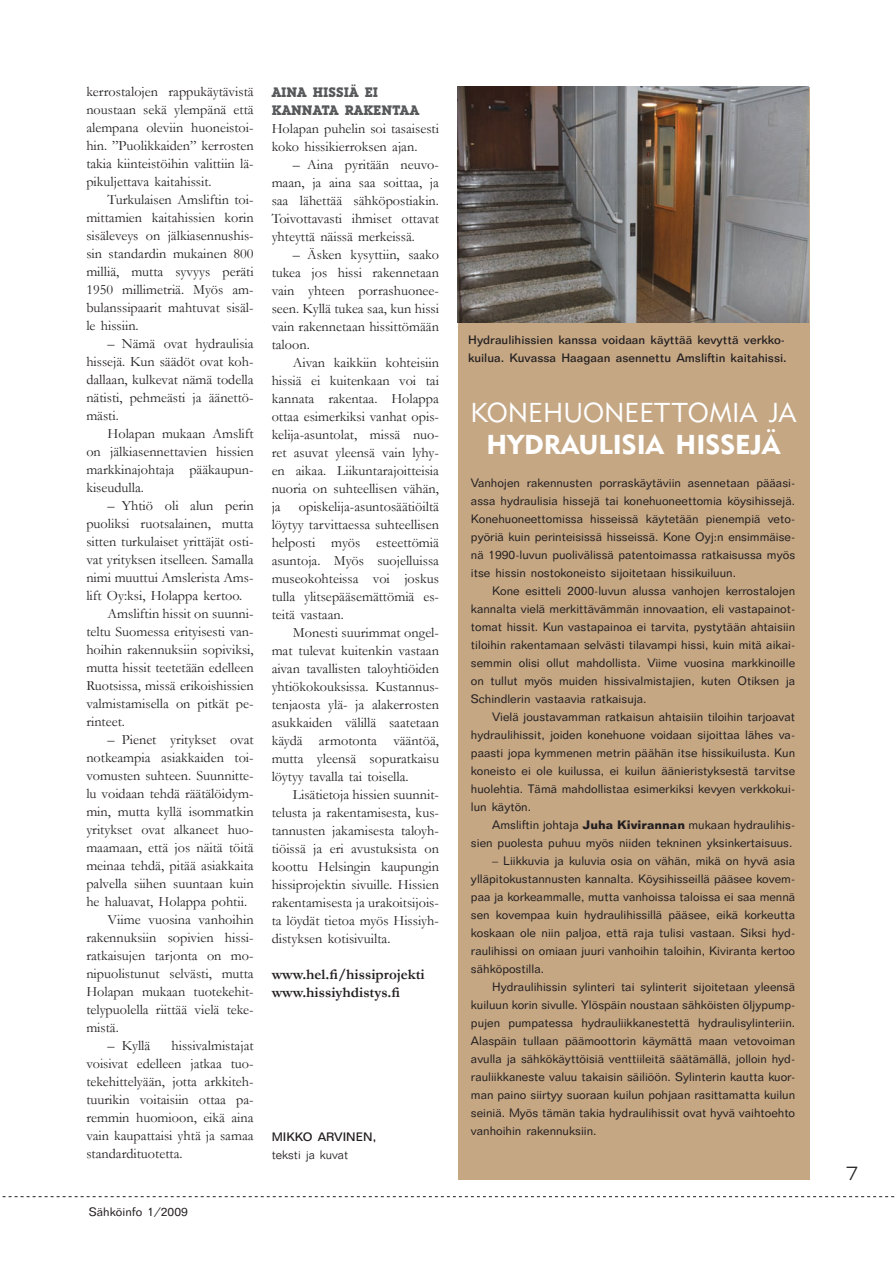
<style>
.page{position:relative;width:896px;height:1266px;background:#fff}
.page>*{position:absolute;margin:0;border:0;box-sizing:border-box;transform-origin:0 0}
.t1{font:27px "Geometric 415 BT Lite A";color:#fff}
.t2{font:27px "Geometric 415 BT Black A";color:#fff}
.t3{font:700 15px/18px "Garamond";color:#231f20}
.t4{font:14.25px/18px "Garamond";color:#231f20;text-align:justify}
.t5{font:700 13.5px/18px "Lubalin Graph IT Cby BT";color:#57585a}
.t6{font:12px/18px "Folio BT";color:#231f20;text-align:justify}
.t7{font:500 12px/18px "Folio BT";color:#231f20}
.t8{font:300 12px "Folio BT";color:#231f20}
.s1{font-weight:700}
</style>
<div class="page">
<svg style="left:2px;top:1196px;width:893px;height:1px"></svg>
<div style="left:457px;top:87px;width:352px;height:1092px;background:#c5a784"></div>
<img style="left:457px;top:86px;width:351px;height:237px">
<p class="t4" style="left:86px;top:82px;width:169px">kerrostalojen rappukäytävistä noustaan sekä ylempänä että alempana oleviin huoneistoi&shy;hin. ”Puolikkaiden” kerrosten takia kiinteistöihin valittiin lä&shy;pikuljettava kaitahissit.</p>
<p class="t4" style="left:86px;top:190px;width:169px;text-indent:21px">Turkulaisen Amsliftin toi&shy;mittamien kaitahissien korin sisäleveys on jälkiasennushis&shy;sin standardin mukainen 800 milliä, mutta syvyys peräti 1950 millimetriä. Myös am&shy;bulanssipaarit mahtuvat sisäl&shy;le hissiin.</p>
<p class="t4" style="left:86px;top:334px;width:169px;text-indent:21px">– Nämä ovat hydraulisia hissejä. Kun säädöt ovat koh&shy;dallaan, kulkevat nämä todella nätisti, pehmeästi ja äänettö&shy;mästi.</p>
<p class="t4" style="left:86px;top:424px;width:169px;text-indent:21px">Holapan mukaan Amslift on jälkiasennettavien hissien markkinajohtaja pääkaupun&shy;kiseudulla.</p>
<p class="t4" style="left:108px;top:496px;width:147px">– Yhtiö oli alun perin</p>
<p class="t4" style="left:86px;top:514px;width:169px">puoliksi ruotsalainen, mutta</p>
<p class="t4" style="left:86px;top:532px;width:169px">sitten turkulaiset yrittäjät osti-</p>
<p class="t4" style="left:86px;top:550px;width:169px">vat yrityksen itselleen. Samalla</p>
<p class="t4" style="left:86px;top:568px;width:169px">nimi muuttui Amslerista Ams-</p>
<p class="t4" style="left:86px;top:586px;width:157px">lift Oy:ksi, Holappa kertoo.</p>
<p class="t4" style="left:108px;top:604px;width:147px">Amsliftin hissit on suunni-</p>
<p class="t4" style="left:86px;top:622px;width:169px">teltu Suomessa erityisesti van-</p>
<p class="t4" style="left:86px;top:640px;width:169px">hoihin rakennuksiin sopiviksi,</p>
<p class="t4" style="left:86px;top:658px;width:169px">mutta hissit teetetään edelleen</p>
<p class="t4" style="left:86px;top:676px;width:169px">Ruotsissa, missä erikoishissien</p>
<p class="t4" style="left:86px;top:694px;width:169px">valmistamisella on pitkät pe-</p>
<p class="t4" style="left:86px;top:712px;width:40px">rinteet.</p>
<p class="t4" style="left:108px;top:730px;width:147px">– Pienet yritykset ovat</p>
<p class="t4" style="left:86px;top:748px;width:169px">notkeampia asiakkaiden toi-</p>
<p class="t4" style="left:86px;top:766px;width:169px">vomusten suhteen. Suunnitte-</p>
<p class="t4" style="left:86px;top:784px;width:169px">lu voidaan tehdä räätälöidym-</p>
<p class="t4" style="left:86px;top:802px;width:169px">min, mutta kyllä isommatkin</p>
<p class="t4" style="left:86px;top:820px;width:169px">yritykset ovat alkaneet huo-</p>
<p class="t4" style="left:86px;top:838px;width:169px">maamaan, että jos näitä töitä</p>
<p class="t4" style="left:86px;top:856px;width:169px">meinaa tehdä, pitää asiakkaita</p>
<p class="t4" style="left:86px;top:874px;width:169px">palvella siihen suuntaan kuin</p>
<p class="t4" style="left:86px;top:892px;width:162px">he haluavat, Holappa pohtii.</p>
<p class="t4" style="left:108px;top:910px;width:147px">Viime vuosina vanhoihin</p>
<p class="t4" style="left:86px;top:928px;width:169px">rakennuksiin sopivien hissi-</p>
<p class="t4" style="left:86px;top:946px;width:169px">ratkaisujen tarjonta on mo-</p>
<p class="t4" style="left:86px;top:964px;width:169px">nipuolistunut selvästi, mutta</p>
<p class="t4" style="left:86px;top:982px;width:169px">Holapan mukaan tuotekehit-</p>
<p class="t4" style="left:86px;top:1000px;width:169px">telypuolella riittää vielä teke-</p>
<p class="t4" style="left:86px;top:1018px;width:34px">mistä.</p>
<p class="t4" style="left:108px;top:1036px;width:44px">– Kyllä</p>
<p class="t4" style="left:86px;top:1036px;width:169px;text-indent:85px">hissivalmistajat voisivat edelleen jatkaa tuo&shy;tekehittelyään, jotta arkkiteh&shy;tuurikin voitaisiin ottaa pa&shy;remmin huomioon, eikä aina vain kaupattaisi yhtä ja samaa standardituotetta.</p>
<p class="t5" style="left:271px;top:83px;width:149px">AINA HISSIÄ EI<br>KANNATA RAKENTAA</p>
<p class="t4" style="left:271px;top:119px;width:169px">Holapan puhelin soi tasaisesti koko hissikierroksen ajan.</p>
<p class="t4" style="left:271px;top:155px;width:169px;text-indent:21px">– Aina pyritään neuvo&shy;maan, ja aina saa soittaa, ja saa lähettää sähköpostiakin.<br>Toivottavasti ihmiset ottavat yhteyttä näissä merkeissä.</p>
<p class="t4" style="left:271px;top:245px;width:169px;text-indent:21px">– Äsken kysyttiin, saako tukea jos hissi rakennetaan vain yhteen porrashuonee&shy;seen. Kyllä tukea saa, kun hissi vain rakennetaan hissittömään taloon.</p>
<p class="t4" style="left:271px;top:353px;width:169px;text-indent:21px">Aivan kaikkiin kohteisiin hissiä ei kuitenkaan voi tai kannata rakentaa. Holappa ottaa esimerkiksi vanhat opis&shy;kelija-asuntolat, missä nuo&shy;ret asuvat yleensä vain lyhy&shy;en aikaa. Liikuntarajoitteisia nuoria on suhteellisen vähän, ja</p>
<p class="t4" style="left:271px;top:497px;width:169px;text-indent:27px">opiskelija-asuntosäätiöiltä löytyy tarvittaessa suhteellisen helposti myös esteettömiä asuntoja. Myös suojelluissa museokohteissa voi joskus tulla ylitsepääsemättömiä es&shy;teitä vastaan.</p>
<p class="t4" style="left:271px;top:623px;width:169px;text-indent:21px">Monesti suurimmat ongel&shy;mat tulevat kuitenkin vastaan aivan tavallisten taloyhtiöiden yhtiökokouksissa. Kustannus&shy;tenjaosta ylä- ja alakerrosten asukkaiden välillä saatetaan käydä armotonta vääntöä, mutta yleensä sopuratkaisu löytyy tavalla tai toisella.</p>
<p class="t4" style="left:271px;top:785px;width:169px;text-indent:21px">Lisätietoja hissien suunnit&shy;telusta ja rakentamisesta, kus&shy;tannusten jakamisesta taloyh&shy;tiöissä ja eri avustuksista on koottu Helsingin kaupungin hissiprojektin sivuille. Hissien rakentamisesta ja urakoitsijois&shy;ta löydät tietoa myös Hissiyh&shy;distyksen kotisivuilta.</p>
<p class="t3" style="left:271px;top:965px;width:155px">www.hel.fi/hissiprojekti www.hissiyhdistys.fi</p>
<p class="t7" style="left:271px;top:1127px;width:80px">Mikko Arvinen</p>
<p class="t7" style="left:372px;top:1127px;width:5px">,</p>
<p class="t8" style="left:271px;top:1147px;width:78px">teksti ja kuvat</p>
<p class="t6" style="left:89px;top:1202px;width:100px">Sähköinfo 1/2009</p>
<p class="t7" style="left:468px;top:331px;width:320px">Hydraulihissien kanssa voidaan käyttää kevyttä verkko&shy;kuilua. Kuvassa Haagaan asennettu Amsliftin kaitahissi.</p>
<h1 class="t1" style="left:470px;top:396px;width:327px">KONEHUONEETTOMIA JA</h1>
<h1 class="t2" style="left:486px;top:428px;width:295px">HYDRAULISIA HISSEJÄ</h1>
<p class="t6" style="left:471px;top:473px;width:325px">Vanhojen rakennusten porraskäytäviin asennetaan pääasi&shy;assa hydraulisia hissejä tai konehuoneettomia köysihissejä.<br>Konehuoneettomissa hisseissä käytetään pienempiä veto&shy;pyöriä kuin perinteisissä hisseissä. Kone Oyj:n ensimmäise&shy;nä 1990-luvun puolivälissä patentoimassa ratkaisussa myös itse hissin nostokoneisto sijoitetaan hissikuiluun.</p>
<p class="t6" style="left:471px;top:581px;width:326px;text-indent:21px">Kone esitteli 2000-luvun alussa vanhojen kerrostalojen kannalta vielä merkittävämmän innovaation, eli vastapainot&shy;tomat hissit. Kun vastapainoa ei tarvita, pystytään ahtaisiin tiloihin rakentamaan selvästi tilavampi hissi, kuin mitä aikai&shy;semmin olisi ollut mahdollista. Viime vuosina markkinoille on tullut myös muiden hissivalmistajien, kuten Otiksen ja Schindlerin vastaavia ratkaisuja.</p>
<p class="t6" style="left:471px;top:707px;width:326px;text-indent:21px">Vielä joustavamman ratkaisun ahtaisiin tiloihin tarjoavat hydraulihissit, joiden konehuone voidaan sijoittaa lähes va&shy;paasti jopa kymmenen metrin päähän itse hissikuilusta. Kun koneisto ei ole kuilussa, ei kuilun äänieristyksestä tarvitse huolehtia. Tämä mahdollistaa esimerkiksi kevyen verkkokui&shy;lun käytön.</p>
<p class="t6" style="left:471px;top:815px;width:325px;text-align:right">Amsliftin johtaja <span class="s1">Juha Kivirannan</span> mukaan hydraulihis&shy;sien puolesta puhuu myös niiden tekninen yksinkertaisuus.</p>
<p class="t6" style="left:471px;top:851px;width:326px;text-indent:21px">– Liikkuvia ja kuluvia osia on vähän, mikä on hyvä asia ylläpitokustannusten kannalta. Köysihisseillä pääsee kovem&shy;paa ja korkeammalle, mutta vanhoissa taloissa ei saa mennä sen kovempaa kuin hydraulihissillä pääsee, eikä korkeutta koskaan ole niin paljoa, että raja tulisi vastaan. Siksi hyd&shy;raulihissi on omiaan juuri vanhoihin taloihin, Kiviranta kertoo sähköpostilla.</p>
<p class="t6" style="left:471px;top:977px;width:326px;text-indent:21px">Hydraulihissin sylinteri tai sylinterit sijoitetaan yleensä kuiluun korin sivulle. Ylöspäin noustaan sähköisten öljypump&shy;pujen pumpatessa hydrauliikkanestettä hydraulisylinteriin.<br>Alaspäin tullaan päämoottorin käymättä maan vetovoiman avulla ja sähkökäyttöisiä venttiileitä säätämällä, jolloin hyd&shy;rauliikkaneste valuu takaisin säiliöön. Sylinterin kautta kuor&shy;man paino siirtyy suoraan kuilun pohjaan rasittamatta kuilun seiniä. Myös tämän takia hydraulihissit ovat hyvä vaihtoehto vanhoihin rakennuksiin.</p>
</div>
